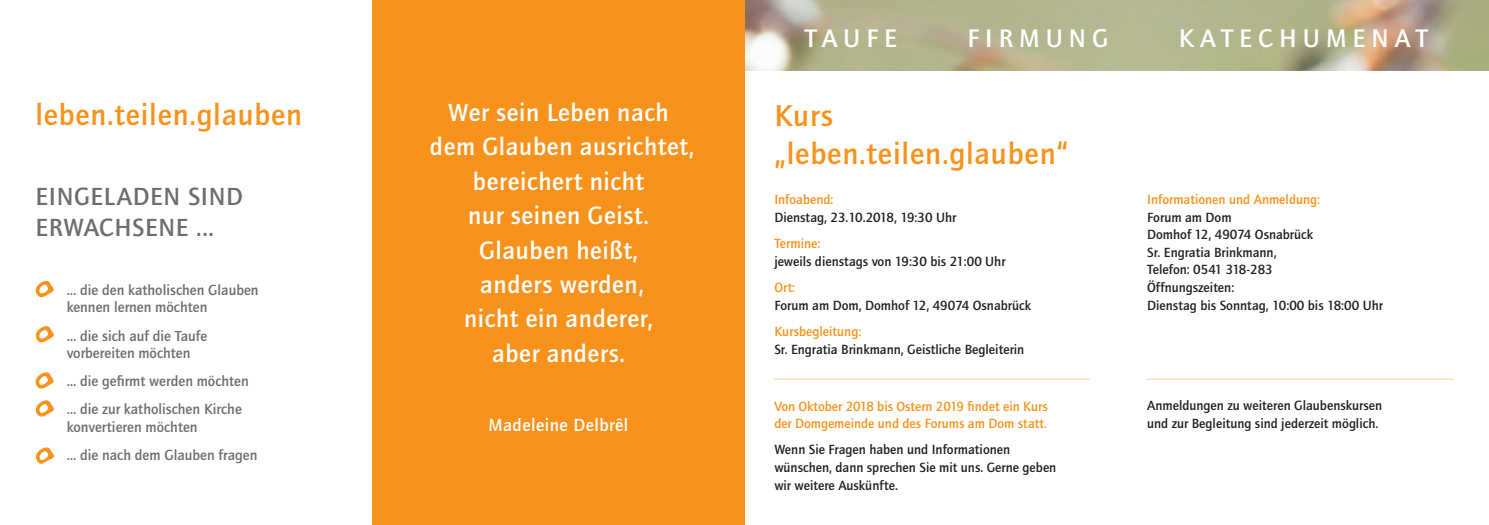
<style>
.page{position:relative;width:1489px;height:525px;background:#fff}
.page>*{position:absolute;margin:0;border:0;box-sizing:border-box;transform-origin:0 0}
.t1{font:500 31.25px/37.5px "Quay Sans";letter-spacing:.025em;color:#f7931d}
.t2{font:500 31px "Quay Sans";letter-spacing:.025em;color:#f7931d}
.t3{font:500 26.25px "Quay Sans";letter-spacing:.23em;color:#fff}
.t4{font:500 25.62px/34.4px "Quay Sans";letter-spacing:.025em;color:#fff;text-align:center}
.t5{font:500 25.62px/30px "Quay Sans";letter-spacing:.025em;color:#6c6d70}
.t6{font:500 18.12px "Quay Sans";letter-spacing:.025em;color:#fff}
.t7{font:500 15px/17.5px "Quay Sans";color:#6c6d70}
.t8{font:500 13.75px/17.5px "Quay Sans";color:#231f20}
.t9{font:500 13.75px/17.5px "Quay Sans";color:#f7931d}
.s1{font-style:inherit}
</style>
<div class="page">
<img style="left:744px;top:0;width:744px;height:71px">
<div style="left:372px;top:0;width:372px;height:524px;background:#f7931d"></div>
<svg style="left:35px;top:326px;width:19px;height:17px"></svg>
<svg style="left:35px;top:281px;width:19px;height:17px"></svg>
<svg style="left:35px;top:372px;width:19px;height:17px"></svg>
<svg style="left:35px;top:400px;width:19px;height:17px"></svg>
<svg style="left:35px;top:447px;width:19px;height:17px"></svg>
<hr style="left:774px;top:378px;width:315px;height:1px;background:#fdd5a8">
<hr style="left:1146px;top:378px;width:307px;height:1px;background:#fdd5a8">
<h3 class="t3" style="left:804px;top:24px;width:94px"><span class="s1">T</span>AUFE</h3>
<h3 class="t3" style="left:967px;top:24px;width:142px">FIRMUNG</h3>
<h3 class="t3" style="left:1178px;top:24px;width:250px">KATECHUMENAT</h3>
<h3 class="t4" style="left:430px;top:95px;width:266px">Wer sein Leben nach dem Glauben ausrichtet, bereichert nicht<br>nur seinen Geist.<br>Glauben heißt,<br>anders werden,<br>nicht ein anderer,<br>aber anders.</h3>
<h2 class="t2" style="left:35px;top:97px;width:268px">leben.teilen.glauben</h2>
<h1 class="t1" style="left:774px;top:97px;width:295px">Kurs „leben.teilen.glauben“</h1>
<p class="t9" style="left:774px;top:191px;width:61px">Infoabend:</p>
<p class="t8" style="left:774px;top:209px;width:183px">Dienstag, 23.10.2018, 19:30 Uhr</p>
<p class="t9" style="left:774px;top:235px;width:48px">Termine:</p>
<p class="t8" style="left:774px;top:252px;width:233px">jeweils dienstags von 19:30 bis 21:00 Uhr</p>
<p class="t9" style="left:774px;top:279px;width:22px">Ort:</p>
<p class="t8" style="left:774px;top:296px;width:258px">Forum am Dom, Domhof 12, 49074 Osnabrück</p>
<p class="t9" style="left:774px;top:323px;width:88px">Kursbegleitung:</p>
<p class="t8" style="left:774px;top:340px;width:251px">Sr. Engratia Brinkmann, Geistliche Begleiterin</p>
<h3 class="t5" style="left:36px;top:182px;width:209px">EINGELADEN SIND<br>ERWACHSENE ...</h3>
<p class="t7" style="left:67px;top:281px;width:193px">… die den katholischen Glauben kennen lernen möchten</p>
<p class="t7" style="left:67px;top:327px;width:142px">… die sich auf die Taufe vorbereiten möchten</p>
<p class="t7" style="left:67px;top:367px;width:184px;line-height:28.1px">… die gefirmt werden möchten … die zur katholischen Kirche</p>
<p class="t7" style="left:67px;top:413px;width:192px;line-height:28.1px">konvertieren möchten<br>… die nach dem Glauben fragen</p>
<p class="t9" style="left:774px;top:397px;width:275px">Von Oktober 2018 bis Ostern 2019 findet ein Kurs der Domgemeinde und des Forums am Dom statt.</p>
<p class="t8" style="left:774px;top:441px;width:283px">Wenn Sie Fragen haben und Informationen wünschen, dann sprechen Sie mit uns. Gerne geben wir weitere Auskünfte.</p>
<h3 class="t6" style="left:488px;top:414px;width:141px">Madeleine Delbrêl</h3>
<p class="t9" style="left:1147px;top:191px;width:174px">Informationen und Anmeldung:</p>
<p class="t8" style="left:1147px;top:208px;width:237px">Forum am Dom<br>Domhof 12, 49074 Osnabrück<br>Sr. Engratia Brinkmann,<br>Telefon: 0541 318-283<br>Öffnungszeiten:<br>Dienstag bis Sonntag, 10:00 bis 18:00 Uhr</p>
<p class="t8" style="left:1147px;top:397px;width:236px">Anmeldungen zu weiteren Glaubenskursen und zur Begleitung sind jederzeit möglich.</p>
</div>
